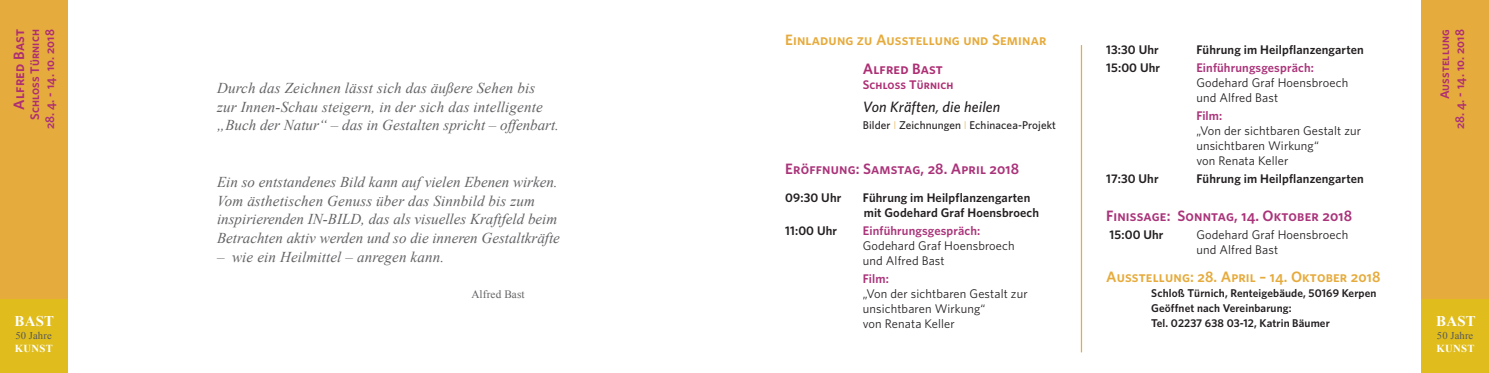
<style>
.page{position:relative;width:1489px;height:373px;background:#fff}
.page>*{position:absolute;margin:0;border:0;box-sizing:border-box;transform-origin:0 0}
.t1{font:italic 15px/18.8px "Times New Roman";color:#636366}
.t2{font:15px "Whitney Semibold SC";letter-spacing:.01em;color:#e6ab3d}
.t3{font:15px "Whitney Semibold SC";letter-spacing:.01em;color:#aa347a}
.t4{font:15px "Whitney Semibold SC";letter-spacing:.01em;color:#ad2e73}
.t5{font:italic 500 15px "Whitney";letter-spacing:.01em;color:#231f20}
.t6{font:700 14.75px "Times New Roman";letter-spacing:.02em;color:#fff}
.t7{font:12.5px "Whitney";letter-spacing:.01em;color:#231f20}
.t8{font:600 12.5px "Whitney";letter-spacing:.01em;color:#231f20}
.t9{font:12.5px "Whitney Semibold SC";letter-spacing:.01em;color:#ad2e73}
.t10{font:600 12.5px "Whitney";letter-spacing:.01em;color:#aa347a}
.t11{font:600 11.25px "Whitney";letter-spacing:.01em;color:#231f20}
.t12{font:500 11.25px "Whitney";letter-spacing:.01em;color:#231f20}
.t13{font:11.25px "Times New Roman";letter-spacing:.01em;color:#636366}
.t14{font:700 10.62px "Times New Roman";letter-spacing:.03em;color:#fff}
.t15{font:10.38px "Times New Roman";letter-spacing:.01em;color:#57585a}
.s1{color:#aa347a}
.s2{font-weight:300;color:#e6ab3d}
</style>
<div class="page">
<div style="left:0;top:0;width:67px;height:304px;background:#e6ab3d"></div>
<div style="left:0;top:298px;width:67px;height:74px;background:#e0bd1c"></div>
<div style="left:1421px;top:0;width:67px;height:306px;background:#e6ab3d"></div>
<div style="left:1421px;top:298px;width:67px;height:74px;background:#e0bd1c"></div>
<hr style="left:1080px;top:45px;width:2px;height:306px;background:#e6ab3d">
<p class="t4" style="left:10px;top:109px;width:82px;rotate:-90deg">Alfred Bast</p>
<p class="t9" style="left:27px;top:120px;width:92px;rotate:-90deg">Schloss Türnich</p>
<p class="t9" style="left:42px;top:129px;width:101px;rotate:-90deg"><span class="s1">28</span>. 4. - 14. 10. 2018</p>
<p class="t2" style="left:785px;top:31px;width:263px">Einladung zu Ausstellung und Seminar</p>
<p class="t4" style="left:862px;top:60px;width:82px">Alfred Bast</p>
<p class="t9" style="left:862px;top:77px;width:92px">Schloss Türnich</p>
<p class="t5" style="left:862px;top:98px;width:139px">Von Kräften, die heilen</p>
<p class="t12" style="left:862px;top:118px;width:195px">Bilder <span class="s2">I</span> Zeichnungen <span class="s2">I</span> Echinacea-Projekt</p>
<p class="t3" style="left:785px;top:159px;width:235px">Eröffnung: Samstag, 28. April 2018</p>
<p class="t8" style="left:785px;top:190px;width:58px">09:30 Uhr</p>
<p class="t8" style="left:862px;top:190px;width:169px">Führung im Heilpflanzengarten</p>
<p class="t8" style="left:863px;top:205px;width:177px">mit Godehard Graf Hoensbroech</p>
<p class="t8" style="left:785px;top:222px;width:53px">11:00 Uhr</p>
<p class="t10" style="left:862px;top:222px;width:119px">Einführungsgespräch:</p>
<p class="t7" style="left:862px;top:238px;width:153px">Godehard Graf Hoensbroech</p>
<p class="t7" style="left:862px;top:253px;width:83px">und Alfred Bast</p>
<p class="t10" style="left:862px;top:270px;width:28px">Film:</p>
<p class="t7" style="left:862px;top:285px;width:166px">„Von der sichtbaren Gestalt zur</p>
<p class="t7" style="left:862px;top:300px;width:124px">unsichtbaren Wirkung“</p>
<p class="t7" style="left:862px;top:315px;width:93px">von Renata Keller</p>
<p class="t1" style="left:217px;top:78px;width:343px">Durch das Zeichnen lässt sich das äußere Sehen bis<br>zur Innen-Schau steigern, in der sich das intelligente „Buch der Natur“ – das in Gestalten spricht – offenbart.</p>
<p class="t1" style="left:217px;top:172px;width:342px">Ein so entstandenes Bild kann auf vielen Ebenen wirken.</p>
<p class="t1" style="left:217px;top:190px;width:344px">Vom ästhetischen Genuss über das Sinnbild bis zum inspirierenden IN-BILD, das als visuelles Kraftfeld beim<br>Betrachten aktiv werden und so die inneren Gestaltkräfte</p>
<p class="t1" style="left:217px;top:247px;width:228px">– wie ein Heilmittel – anregen kann.</p>
<p class="t13" style="left:471px;top:286px;width:55px">Alfred Bast</p>
<p class="t6" style="left:15px;top:310px;width:41px">BAST</p>
<p class="t15" style="left:15px;top:327px;width:38px">50 Jahre</p>
<p class="t14" style="left:15px;top:340px;width:40px">KUNST</p>
<p class="t9" style="left:1436px;top:99px;width:71px;rotate:-90deg">Ausstellung</p>
<p class="t9" style="left:1451px;top:129px;width:101px;rotate:-90deg"><span class="s1">28</span>. 4. - 14. 10. 2018</p>
<p class="t8" style="left:1106px;top:42px;width:54px">13:30 Uhr</p>
<p class="t8" style="left:1196px;top:42px;width:169px">Führung im Heilpflanzengarten</p>
<p class="t8" style="left:1106px;top:60px;width:55px">15:00 Uhr</p>
<p class="t10" style="left:1196px;top:60px;width:119px">Einführungsgespräch:</p>
<p class="t7" style="left:1196px;top:75px;width:153px">Godehard Graf Hoensbroech</p>
<p class="t7" style="left:1196px;top:90px;width:83px">und Alfred Bast</p>
<p class="t10" style="left:1196px;top:107px;width:28px">Film:</p>
<p class="t7" style="left:1196px;top:122px;width:166px">„Von der sichtbaren Gestalt zur</p>
<p class="t7" style="left:1196px;top:137px;width:124px">unsichtbaren Wirkung“</p>
<p class="t7" style="left:1196px;top:152px;width:93px">von Renata Keller</p>
<p class="t8" style="left:1106px;top:170px;width:54px">17:30 Uhr</p>
<p class="t8" style="left:1196px;top:170px;width:169px">Führung im Heilpflanzengarten</p>
<p class="t3" style="left:1106px;top:206px;width:247px">Finissage: Sonntag, 14. Oktober 2018</p>
<p class="t8" style="left:1109px;top:226px;width:55px">15:00 Uhr</p>
<p class="t7" style="left:1196px;top:226px;width:153px">Godehard Graf Hoensbroech</p>
<p class="t7" style="left:1196px;top:241px;width:83px">und Alfred Bast</p>
<p class="t2" style="left:1106px;top:267px;width:276px">Ausstellung: 28. April – 14. Oktober 2018</p>
<p class="t11" style="left:1151px;top:285px;width:227px">Schloß Türnich, Renteigebäude, 50169 Kerpen</p>
<p class="t11" style="left:1151px;top:300px;width:142px">Geöffnet nach Vereinbarung:</p>
<p class="t11" style="left:1151px;top:315px;width:180px">Tel. 02237 638 03-12, Katrin Bäumer</p>
<p class="t6" style="left:1435px;top:310px;width:41px">BAST</p>
<p class="t15" style="left:1436px;top:327px;width:38px">50 Jahre</p>
<p class="t14" style="left:1436px;top:340px;width:40px">KUNST</p>
</div>
